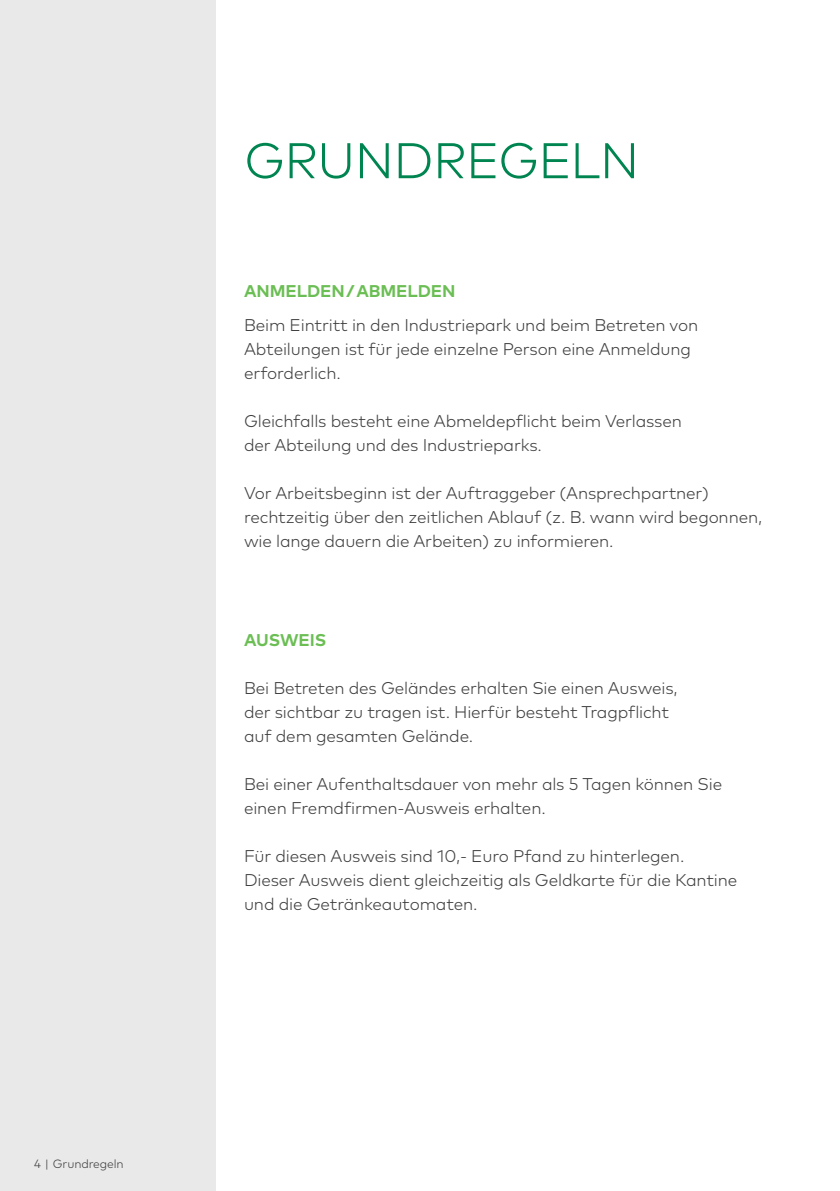
<style>
.page{position:relative;width:840px;height:1191px;background:#fff}
.page>*{position:absolute;margin:0;border:0;box-sizing:border-box;transform-origin:0 0}
.t1{font:300 50px "Mark Pro";letter-spacing:-.01em;color:#008551}
.t2{font:300 17px/24px "Mark Pro";letter-spacing:-.01em;color:#3e3e3f}
.t3{font:700 17px "Mark Pro";letter-spacing:-.005em;color:#6bbe54}
.t4{font:300 12px "Mark Pro";letter-spacing:-.01em;color:#3e3e3f}
</style>
<div class="page">
<div style="left:0;top:0;width:215px;height:1191px;background:#e9e9e9"></div>
<p class="t4" style="left:34px;top:1155px;width:91px">4 | Grundregeln</p>
<p class="t1" style="left:244px;top:123px;width:396px">GRUNDREGELN</p>
<p class="t3" style="left:244px;top:278px;width:213px">ANMELDEN / ABMELDEN</p>
<p class="t2" style="left:244px;top:312px;width:455px">Beim Eintritt in den Industriepark und beim Betreten von<br>Abteilungen ist für jede einzelne Person eine Anmeldung erforderlich.</p>
<p class="t2" style="left:244px;top:408px;width:439px">Gleichfalls besteht eine Abmeldepflicht beim Verlassen der Abteilung und des Industrieparks.</p>
<p class="t2" style="left:244px;top:480px;width:519px">Vor Arbeitsbeginn ist der Auftraggeber (Ansprechpartner) rechtzeitig über den zeitlichen Ablauf (z. B. wann wird begonnen, wie lange dauern die Arbeiten) zu informieren.</p>
<p class="t3" style="left:244px;top:627px;width:84px">AUSWEIS</p>
<p class="t2" style="left:244px;top:674px;width:435px">Bei Betreten des Geländes erhalten Sie einen Ausweis, der sichtbar zu tragen ist. Hierfür besteht Tragpflicht auf dem gesamten Gelände.</p>
<p class="t2" style="left:244px;top:770px;width:479px">Bei einer Aufenthaltsdauer von mehr als 5 Tagen können Sie einen Fremdfirmen-Ausweis erhalten.</p>
<p class="t2" style="left:244px;top:842px;width:494px">Für diesen Ausweis sind 10,- Euro Pfand zu hinterlegen.<br>Dieser Ausweis dient gleichzeitig als Geldkarte für die Kantine und die Getränkeautomaten.</p>
</div>
